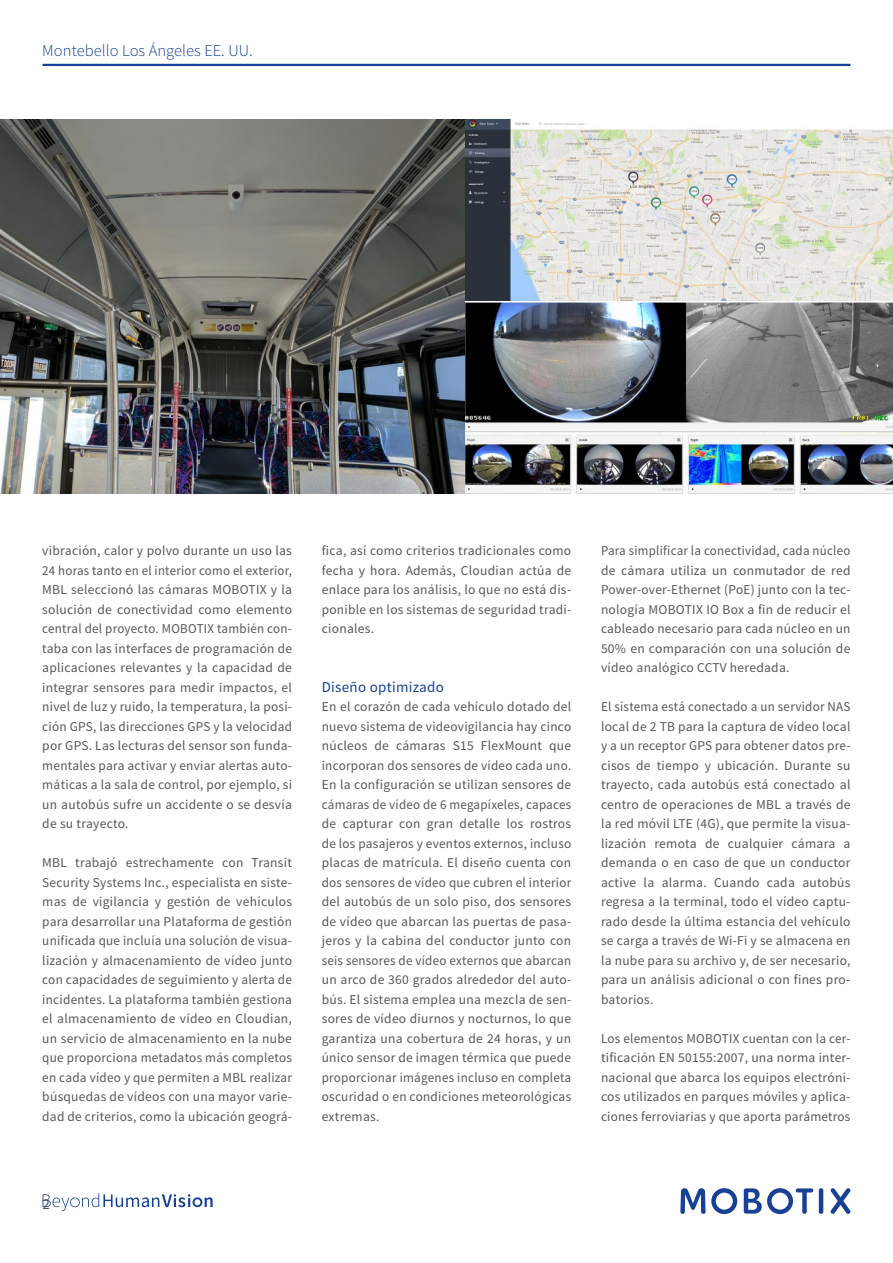
<style>
.page{position:relative;width:893px;height:1263px;background:#fff}
.page>*{position:absolute;margin:0;border:0;box-sizing:border-box;transform-origin:0 0}
.PageHeadline{font:300 16.5px "Source Sans Pro";letter-spacing:.005em;color:#164194}
.TextParagraphTitle{font:15px "Source Sans Pro";letter-spacing:.02em;color:#164194}
.t1{font:15px "Source Sans Pro";color:#575756}
.TextParagraph{font:13.5px/19.5px "Source Sans Pro";letter-spacing:.02em;color:#575756;text-align:justify}
.TextParagraph-2{font:13.5px/19.5px "Source Sans Pro";letter-spacing:.02em;color:#575756;text-align:justify;scale:.95 1}
</style>
<div class="page">
<hr style="left:43px;top:64px;width:807px;height:2px;background:#164194">
<hr style="left:819px;top:1188px;width:4px;height:26px;background:#164194;border-radius:2px">
<svg style="left:831px;top:1188px;width:19px;height:26px"></svg>
<svg style="left:680px;top:1188px;width:57px;height:26px"></svg>
<svg style="left:744px;top:1188px;width:69px;height:26px"></svg>
<svg style="left:43px;top:1193px;width:170px;height:18px"></svg>
<img style="left:0;top:119px;width:465px;height:374px">
<img style="left:465px;top:119px;width:428px;height:182px">
<img style="left:465px;top:302px;width:428px;height:192px">
<p class="PageHeadline" style="left:42px;top:40px;width:212px">Montebello Los Ángeles EE. UU.</p>
<p class="TextParagraph" style="left:42px;top:541px;width:251px">vibración, calor y polvo durante un uso las 24 horas tanto en el interior como el exterior, MBL seleccionó las cámaras MOBOTIX y la solución de conectividad como elemento central del proyecto. MOBOTIX también con&shy;taba con las interfaces de programación de aplicaciones relevantes y la capacidad de integrar sensores para medir impactos, el nivel de luz y ruido, la temperatura, la posi&shy;ción GPS, las direcciones GPS y la velocidad por GPS. Las lecturas del sensor son funda&shy;mentales para activar y enviar alertas auto&shy;máticas a la sala de control, por ejemplo, si un autobús sufre un accidente o se desvía de su trayecto.</p>
<p class="TextParagraph" style="left:42px;top:853px;width:251px">MBL trabajó estrechamente con Transit Security Systems Inc., especialista en siste&shy;mas de vigilancia y gestión de vehículos para desarrollar una Plataforma de gestión unificada que incluía una solución de visua&shy;lización y almacenamiento de vídeo junto con capacidades de seguimiento y alerta de incidentes. La plataforma también gestiona el almacenamiento de vídeo en Cloudian, un servicio de almacenamiento en la nube que proporciona metadatos más completos en cada vídeo y que permiten a MBL realizar búsquedas de vídeos con una mayor varie&shy;dad de criterios, como la ubicación geográ-</p>
<p class="TextParagraph" style="left:322px;top:541px;width:251px">fica, así como criterios tradicionales como fecha y hora. Además, Cloudian actúa de enlace para los análisis, lo que no está dis&shy;ponible en los sistemas de seguridad tradi&shy;cionales.</p>
<p class="TextParagraphTitle" style="left:322px;top:678px;width:124px">Diseño optimizado</p>
<p class="TextParagraph" style="left:322px;top:697px;width:251px">En el corazón de cada vehículo dotado del nuevo sistema de videovigilancia hay cinco núcleos de cámaras S15 FlexMount que incorporan dos sensores de vídeo cada uno.<br>En la configuración se utilizan sensores de cámaras de vídeo de 6 megapíxeles, capaces de capturar con gran detalle los rostros de los pasajeros y eventos externos, incluso placas de matrícula. El diseño cuenta con dos sensores de vídeo que cubren el interior del autobús de un solo piso, dos sensores de vídeo que abarcan las puertas de pasa&shy;jeros y la cabina del conductor junto con seis sensores de vídeo externos que abarcan un arco de 360 grados alrededor del auto&shy;bús. El sistema emplea una mezcla de sen&shy;sores de vídeo diurnos y nocturnos, lo que garantiza una cobertura de 24 horas, y un único sensor de imagen térmica que puede proporcionar imágenes incluso en completa oscuridad o en condiciones meteorológicas extremas.</p>
<p class="TextParagraph-2" style="left:601px;top:541px;width:264px">Para simplificar la conectividad, cada núcleo de cámara utiliza un conmutador de red Power-over-Ethernet (PoE) junto con la tec&shy;nología MOBOTIX IO Box a fin de reducir el cableado necesario para cada núcleo en un 50% en comparación con una solución de vídeo analógico CCTV heredada.</p>
<p class="TextParagraph" style="left:601px;top:697px;width:251px">El sistema está conectado a un servidor NAS local de 2 TB para la captura de vídeo local y a un receptor GPS para obtener datos pre&shy;cisos de tiempo y ubicación. Durante su trayecto, cada autobús está conectado al centro de operaciones de MBL a través de la red móvil LTE (4G), que permite la visua&shy;lización remota de cualquier cámara a demanda o en caso de que un conductor active la alarma. Cuando cada autobús regresa a la terminal, todo el vídeo captu&shy;rado desde la última estancia del vehículo se carga a través de Wi-Fi y se almacena en la nube para su archivo y, de ser necesario, para un análisis adicional o con fines pro&shy;batorios.</p>
<p class="TextParagraph" style="left:601px;top:1029px;width:251px">Los elementos MOBOTIX cuentan con la cer&shy;tificación EN 50155:2007, una norma inter&shy;nacional que abarca los equipos electróni&shy;cos utilizados en parques móviles y aplica&shy;ciones ferroviarias y que aporta parámetros</p>
<p class="t1" style="left:43px;top:1195px;width:9px">2</p>
</div>
